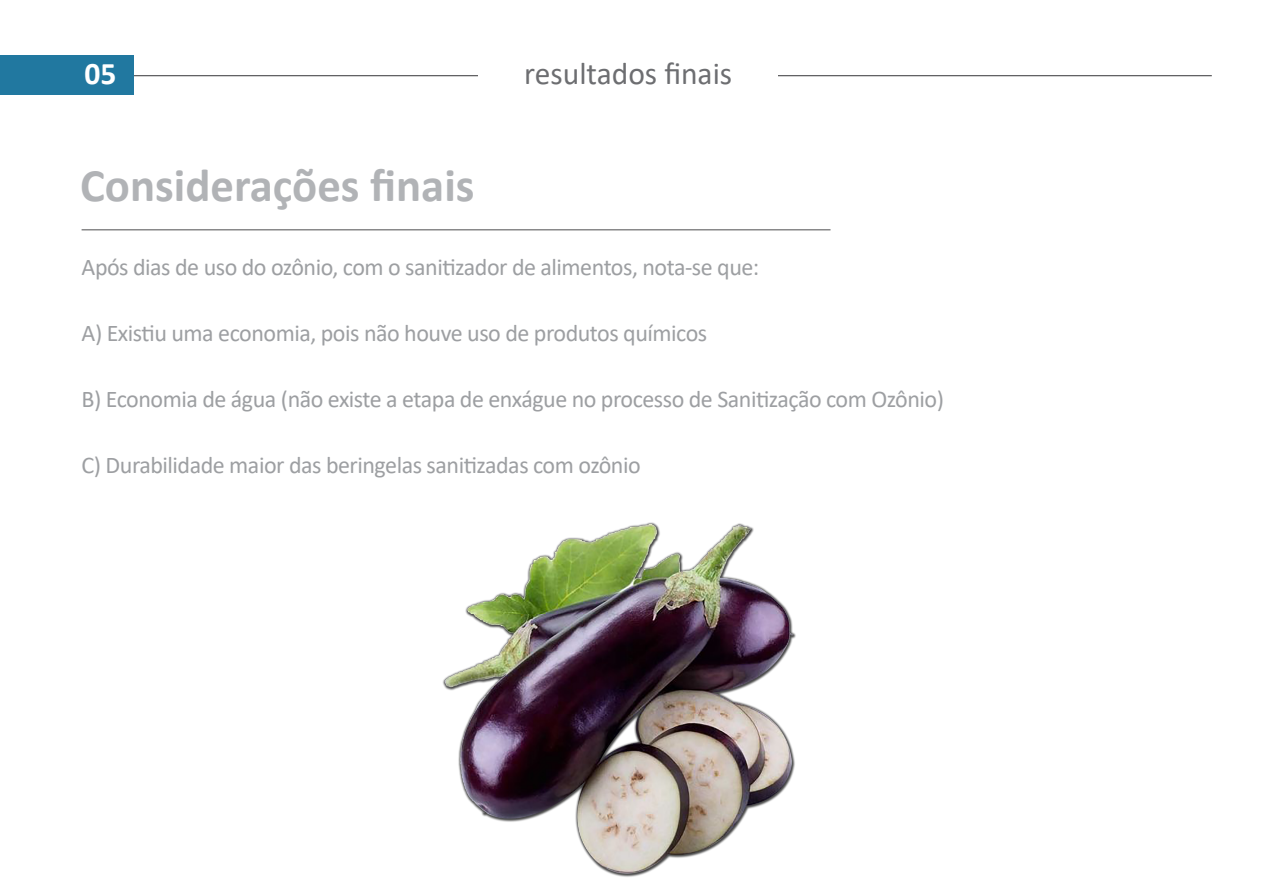
<style>
.page{position:relative;width:1263px;height:893px;background:#fff}
.page>*{position:absolute;margin:0;border:0;box-sizing:border-box;transform-origin:0 0}
.t1{font:700 46.8px "Calibri";color:#b1b3b6}
.t2{font:31.5px "Calibri";color:#6d6e71}
.t3{font:700 31.5px "Calibri";color:#fff}
.t4{font:24px "Calibri";letter-spacing:-.02em;color:#9d9fa2}
</style>
<div class="page">
<hr style="left:59px;top:75px;width:1153px;height:1px;background:#4c4c4e">
<div style="left:479px;top:55px;width:299px;height:40px;background:#fff"></div>
<div style="left:0;top:55px;width:133px;height:39px;background:#2178a0"></div>
<hr style="left:82px;top:229px;width:748px;height:1px;background:#4c4c4e">
<img style="left:442px;top:522px;width:354px;height:355px">
<h2 class="t3" style="left:85px;top:51px;width:33px">05</h2>
<h2 class="t2" style="left:524px;top:52px;width:209px">resultados finais</h2>
<h1 class="t1" style="left:80px;top:152px;width:396px">Considerações finais</h1>
<p class="t4" style="left:82px;top:250px;width:679px">Após dias de uso do ozônio, com o sanitizador de alimentos, nota-se que:</p>
<p class="t4" style="left:82px;top:316px;width:627px">A) Existiu uma economia, pois não houve uso de produtos químicos</p>
<p class="t4" style="left:82px;top:382px;width:864px">B) Economia de água (não existe a etapa de enxágue no processo de Sanitização com Ozônio)</p>
<p class="t4" style="left:82px;top:448px;width:561px">C) Durabilidade maior das beringelas sanitizadas com ozônio</p>
</div>
